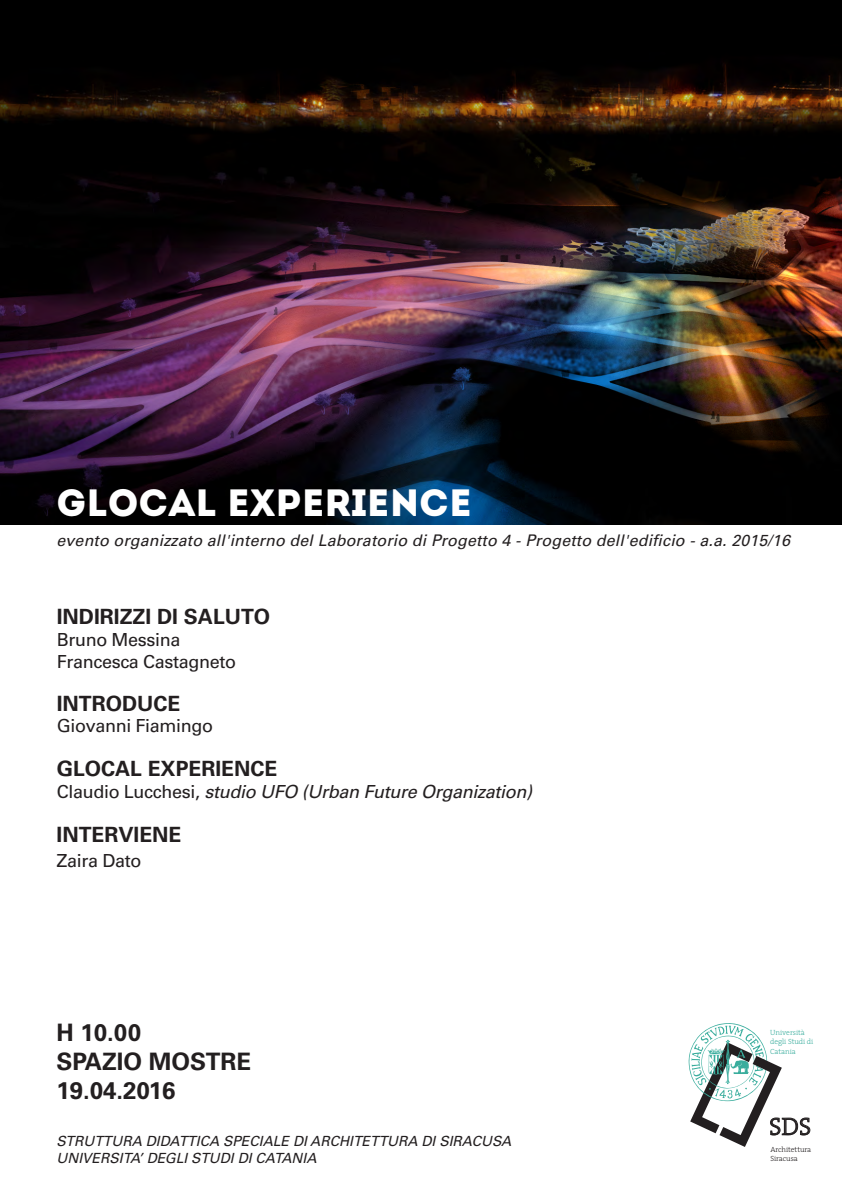
<style>
.page{position:relative;width:842px;height:1191px;background:#fff}
.page>*{position:absolute;margin:0;border:0;box-sizing:border-box;transform-origin:0 0}
.t1{font:38px "Intro";color:#fff}
.t2{font:300 24.6px "The Serif";color:#231f20}
.t3{font:700 24px/28.8px "Univers LT Std";color:#231f20}
.t4{font:700 21px "Univers LT Std";color:#231f20}
.t5{font:18px/21.6px "Univers LT Std";letter-spacing:-.02em;color:#231f20}
.t6{font:italic 18px "Univers LT Std";letter-spacing:-.02em;color:#231f20}
.t7{font:italic 16px "Univers LT Std";letter-spacing:.01em;color:#231f20}
.t8{font:italic 14px/16.8px "Univers LT Std";color:#231f20}
.t9{font:300 7.5px/9.2px "The Serif";letter-spacing:-.005em;color:#39ad9d}
.t10{font:300 7.5px/9.2px "The Serif";letter-spacing:-.01em;color:#231f20}
.s1{font-style:normal}
</style>
<div class="page">
<img style="left:0;top:0;width:842px;height:524px">
<svg style="left:688px;top:1023px;width:122px;height:124px"></svg>
<h1 class="t1" style="left:57px;top:480px;width:417px">GLOCAL EXPERIENCE</h1>
<p class="t7" style="left:57px;top:531px;width:735px">evento organizzato all'interno del Laboratorio di Progetto 4 - Progetto dell'edificio - a.a. 2015/16</p>
<h3 class="t4" style="left:57px;top:604px;width:215px">INDIRIZZI DI SALUTO</h3>
<p class="t5" style="left:57px;top:629px;width:181px">Bruno Messina<br>Francesca Castagneto</p>
<h3 class="t4" style="left:57px;top:691px;width:125px">INTRODUCE</h3>
<p class="t5" style="left:57px;top:715px;width:158px">Giovanni Fiamingo</p>
<h3 class="t4" style="left:57px;top:756px;width:222px">GLOCAL EXPERIENCE</h3>
<p class="t6" style="left:57px;top:780px;width:477px"><span class="s1">Claudio Lucchesi,</span> studio UFO (Urban Future Organization)</p>
<h3 class="t4" style="left:57px;top:822px;width:126px">INTERVIENE</h3>
<p class="t5" style="left:57px;top:850px;width:86px">Zaira Dato</p>
<h3 class="t3" style="left:57px;top:1018px;width:196px">H 10.00<br>SPAZIO MOSTRE<br>19.04.2016</h3>
<p class="t8" style="left:57px;top:1132px;width:456px">STRUTTURA DIDATTICA SPECIALE DI ARCHITETTURA DI SIRACUSA<br>UNIVERSITA’ DEGLI STUDI DI CATANIA</p>
<p class="t9" style="left:770px;top:1027px;width:45px">Università degli Studi di<br>Catania</p>
<h2 class="t2" style="left:769px;top:1106px;width:44px">SDS</h2>
<p class="t10" style="left:770px;top:1144px;width:42px">Architettura<br>Siracusa</p>
</div>
